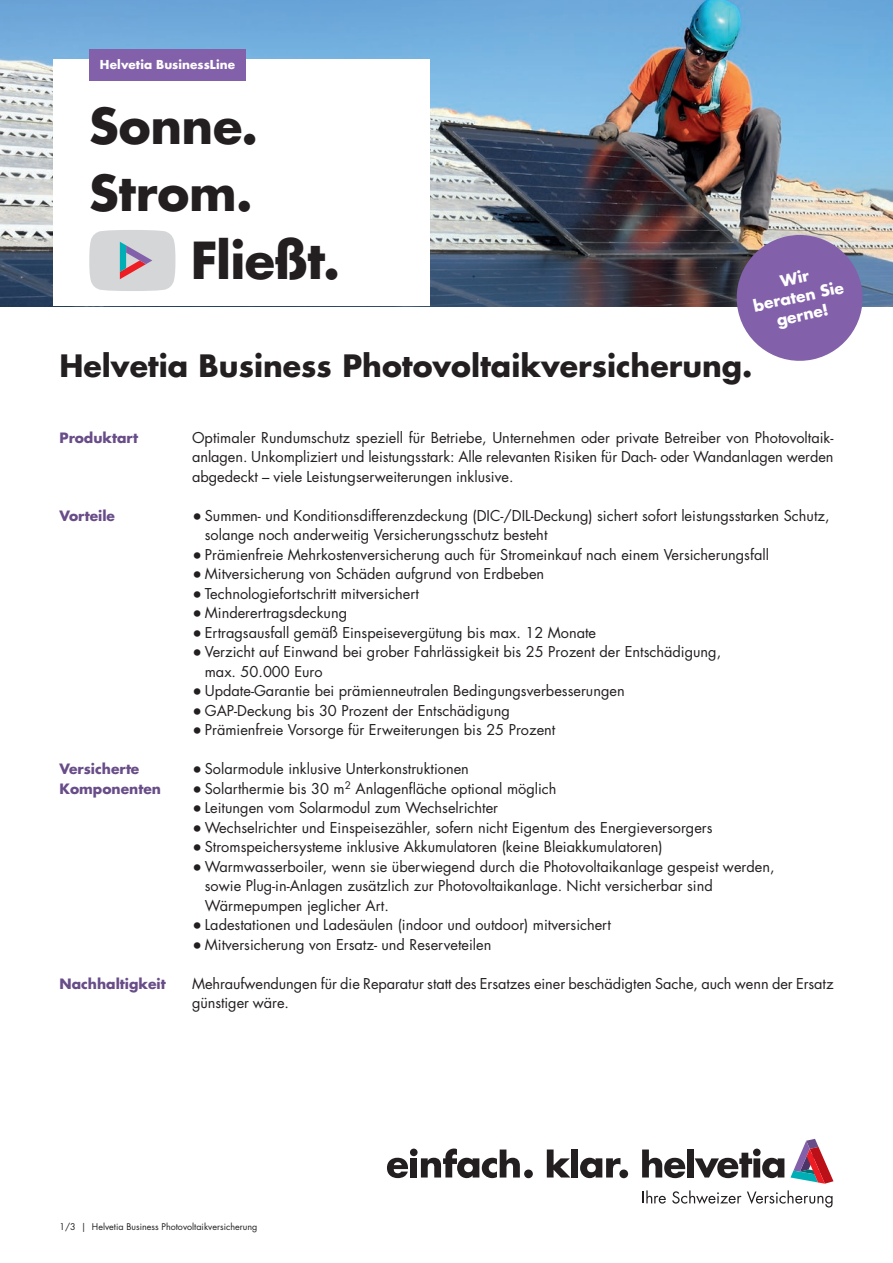
<style>
.page{position:relative;width:893px;height:1263px;background:#fff}
.page>*{position:absolute;margin:0;border:0;box-sizing:border-box;transform-origin:0 0}
._3-Klang_Einzug{font:700 49.65px "Futura Std";letter-spacing:-.01em;color:#231f20}
._3-Klang{font:700 48.15px "Futura Std";letter-spacing:-.005em;color:#231f20}
.Headline_bold_20_24{font:700 30px "Futura Std";color:#231f20}
.t1{font:700 15.45px/18.6px "Futura Std";color:#fff;text-align:center}
.Copy_9_7_13_block{font:14.55px/19.5px "Futura Std";color:#231f20}
.Subtitle_B_bold_9_25{font:700 13.8px "Futura Std";color:#684d88}
.t2{font:700 12px "Futura Std";letter-spacing:.01em;color:#fff}
.t3{font:9px "Futura Std";color:#231f20}
.s1{font-size:17.25px}
</style>
<div class="page">
<img style="left:0;top:0;width:893px;height:306px">
<div style="left:53px;top:60px;width:376px;height:246px;background:#fff"></div>
<svg style="left:642px;top:1149px;width:43px;height:29px"></svg>
<div style="left:687px;top:1149px;width:7px;height:28px;background:#231f20"></div>
<svg style="left:695px;top:1148px;width:89px;height:30px"></svg>
<svg style="left:790px;top:1139px;width:43px;height:45px"></svg>
<svg style="left:643px;top:1190px;width:23px;height:13px"></svg>
<svg style="left:672px;top:1190px;width:69px;height:14px"></svg>
<svg style="left:747px;top:1190px;width:85px;height:17px"></svg>
<svg style="left:387px;top:1158px;width:21px;height:20px"></svg>
<div style="left:524px;top:1169px;width:9px;height:9px;background:#231f20;border-radius:50%"></div>
<svg style="left:580px;top:1158px;width:40px;height:20px"></svg>
<div style="left:619px;top:1169px;width:9px;height:9px;background:#231f20;border-radius:50%"></div>
<svg style="left:421px;top:1148px;width:99px;height:30px"></svg>
<div style="left:410px;top:1158px;width:7px;height:19px;background:#231f20"></div>
<div style="left:410px;top:1148px;width:8px;height:8px;background:#231f20;border-radius:50%"></div>
<svg style="left:547px;top:1149px;width:23px;height:28px"></svg>
<div style="left:571px;top:1149px;width:7px;height:28px;background:#231f20"></div>
<svg style="left:89px;top:230px;width:86px;height:61px"></svg>
<div style="left:89px;top:49px;width:157px;height:32px;background:#8361aa"></div>
<svg style="left:731px;top:229px;width:137px;height:132px"></svg>
<p class="t2" style="left:100px;top:56px;width:137px">Helvetia BusinessLine</p>
<p class="_3-Klang" style="left:89px;top:94px;width:170px">Sonne.</p>
<p class="_3-Klang" style="left:89px;top:161px;width:165px">Strom.</p>
<p class="_3-Klang_Einzug" style="left:191px;top:228px;width:151px">Fließt.</p>
<p class="t1" style="left:752px;top:297px;width:93px;rotate:-12deg">beraten Sie gerne!</p>
<p class="Headline_bold_20_24" style="left:60px;top:346px;width:694px">Helvetia Business Photovoltaikversicherung.</p>
<p class="Subtitle_B_bold_9_25" style="left:60px;top:428px;width:80px">Produktart</p>
<p class="Copy_9_7_13_block" style="left:192px;top:428px;width:643px;text-align:justify">Optimaler Rundumschutz speziell für Betriebe, Unternehmen oder private Betreiber von Photovoltaik&shy;anlagen. Unkompliziert und leistungsstark: Alle relevanten Risiken für Dach- oder Wandanlagen werden abgedeckt – viele Leistungserweiterungen inklusive.</p>
<p class="Subtitle_B_bold_9_25" style="left:60px;top:506px;width:57px">Vorteile</p>
<p class="Copy_9_7_13_block" style="left:205px;top:506px;width:626px;text-indent:-13px"><span class="s1">•</span> Summen- und Konditionsdifferenzdeckung (DIC-/DIL-Deckung) sichert sofort leistungsstarken Schutz, solange noch anderweitig Versicherungsschutz besteht</p>
<p class="Copy_9_7_13_block" style="left:192px;top:545px;width:578px"><span class="s1">•</span> Prämienfreie Mehrkostenversicherung auch für Stromeinkauf nach einem Versicherungsfall</p>
<p class="Copy_9_7_13_block" style="left:192px;top:564px;width:354px"><span class="s1">•</span> Mitversicherung von Schäden aufgrund von Erdbeben</p>
<p class="Copy_9_7_13_block" style="left:192px;top:584px;width:228px"><span class="s1">•</span> Technologiefortschritt mitversichert</p>
<p class="Copy_9_7_13_block" style="left:192px;top:603px;width:157px"><span class="s1">•</span> Minderertragsdeckung</p>
<p class="Copy_9_7_13_block" style="left:192px;top:623px;width:406px"><span class="s1">•</span> Ertragsausfall gemäß Einspeisevergütung bis max. 12 Monate</p>
<p class="Copy_9_7_13_block" style="left:205px;top:642px;width:518px;text-indent:-13px"><span class="s1">•</span> Verzicht auf Einwand bei grober Fahrlässigkeit bis 25 Prozent der Entschädigung, max. 50.000 Euro</p>
<p class="Copy_9_7_13_block" style="left:192px;top:681px;width:434px"><span class="s1">•</span> Update-Garantie bei prämienneutralen Bedingungsverbesserungen</p>
<p class="Copy_9_7_13_block" style="left:192px;top:701px;width:319px"><span class="s1">•</span> GAP-Deckung bis 30 Prozent der Entschädigung</p>
<p class="Copy_9_7_13_block" style="left:192px;top:720px;width:365px"><span class="s1">•</span> Prämienfreie Vorsorge für Erweiterungen bis 25 Prozent</p>
<p class="Subtitle_B_bold_9_25" style="left:60px;top:760px;width:81px">Versicherte</p>
<p class="Subtitle_B_bold_9_25" style="left:60px;top:779px;width:103px">Komponenten</p>
<p class="Copy_9_7_13_block" style="left:192px;top:759px;width:278px"><span class="s1">•</span> Solarmodule inklusive Unterkonstruktionen</p>
<p class="Copy_9_7_13_block" style="left:192px;top:779px;width:366px"><span class="s1">•</span> Solarthermie bis 30 m<sup>2</sup> Anlagenfläche optional möglich</p>
<p class="Copy_9_7_13_block" style="left:192px;top:798px;width:308px"><span class="s1">•</span> Leitungen vom Solarmodul zum Wechselrichter</p>
<p class="Copy_9_7_13_block" style="left:192px;top:818px;width:522px"><span class="s1">•</span> Wechselrichter und Einspeisezähler, sofern nicht Eigentum des Energieversorgers</p>
<p class="Copy_9_7_13_block" style="left:192px;top:837px;width:472px"><span class="s1">•</span> Stromspeichersysteme inklusive Akkumulatoren (keine Bleiakkumulatoren)</p>
<p class="Copy_9_7_13_block" style="left:205px;top:857px;width:571px;text-indent:-13px"><span class="s1">•</span> Warmwasserboiler, wenn sie überwiegend durch die Photovoltaikanlage gespeist werden, sowie Plug-in-Anlagen zusätzlich zur Photovoltaikanlage. Nicht versicherbar sind<br>Wärmepumpen jeglicher Art.</p>
<p class="Copy_9_7_13_block" style="left:192px;top:915px;width:420px"><span class="s1">•</span> Ladestationen und Ladesäulen (indoor und outdoor) mitversichert</p>
<p class="Copy_9_7_13_block" style="left:192px;top:935px;width:301px"><span class="s1">•</span> Mitversicherung von Ersatz- und Reserveteilen</p>
<p class="Subtitle_B_bold_9_25" style="left:60px;top:974px;width:108px">Nachhaltigkeit</p>
<p class="Copy_9_7_13_block" style="left:192px;top:974px;width:643px">Mehraufwendungen für die Reparatur statt des Ersatzes einer beschädigten Sache, auch wenn der Ersatz günstiger wäre.</p>
<p class="t3" style="left:60px;top:1221px;width:199px">1/3 | Helvetia Business Photovoltaikversicherung</p>
</div>
